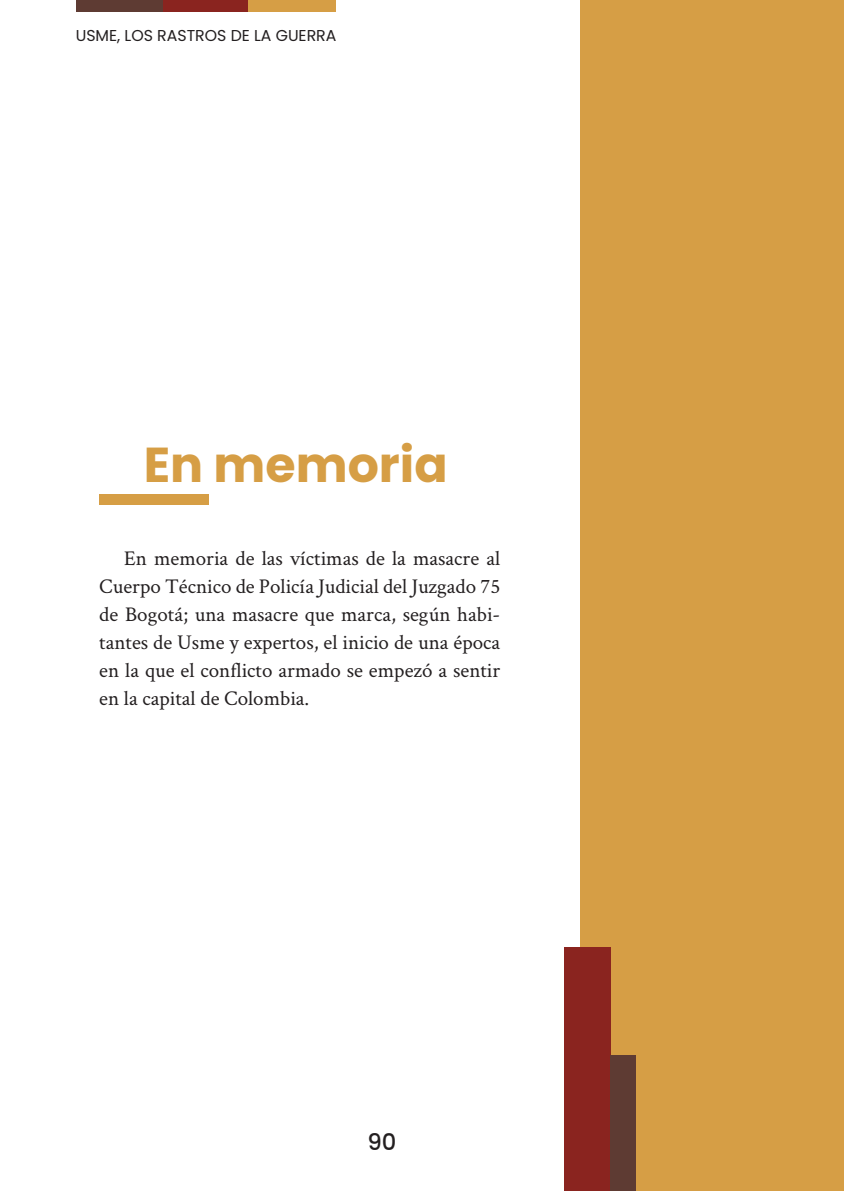
<style>
.page{position:relative;width:844px;height:1191px;background:#fff}
.page>*{position:absolute;margin:0;border:0;box-sizing:border-box;transform-origin:0 0}
.titulos1{font:700 49px "Poppins";color:#d69e45}
.t1{font:500 22.75px "Poppins";color:#231f20}
.t2{font:21px/28px "Crimson Text";color:#231f20;text-align:justify}
.t3{font:15.75px "Poppins";color:#231f20}
</style>
<div class="page">
<div style="left:76px;top:0;width:88px;height:12px;background:#5e3b33"></div>
<div style="left:163px;top:0;width:87px;height:12px;background:#8a241f"></div>
<div style="left:248px;top:0;width:87px;height:12px;background:#d69e45"></div>
<div style="left:580px;top:0;width:263px;height:1191px;background:#d69e45"></div>
<div style="left:99px;top:494px;width:110px;height:11px;background:#d69e45"></div>
<div style="left:564px;top:947px;width:46px;height:244px;background:#8a241f"></div>
<div style="left:610px;top:1055px;width:25px;height:136px;background:#5e3b33"></div>
<p class="t3" style="left:76px;top:27px;width:262px">USME, LOS RASTROS DE LA GUERRA</p>
<p class="titulos1" style="left:144px;top:436px;width:305px">En memoria</p>
<p class="t2" style="left:99px;top:543px;width:402px;text-indent:25px">En memoria de las víctimas de la masacre al Cuerpo Técnico de Policía Judicial del Juzgado 75 de Bogotá; una masacre que marca, según habi&shy;tantes de Usme y expertos, el inicio de una época en la que el conflicto armado se empezó a sentir en la capital de Colombia.</p>
<p class="t1" style="left:367px;top:1129px;width:31px">90</p>
</div>
